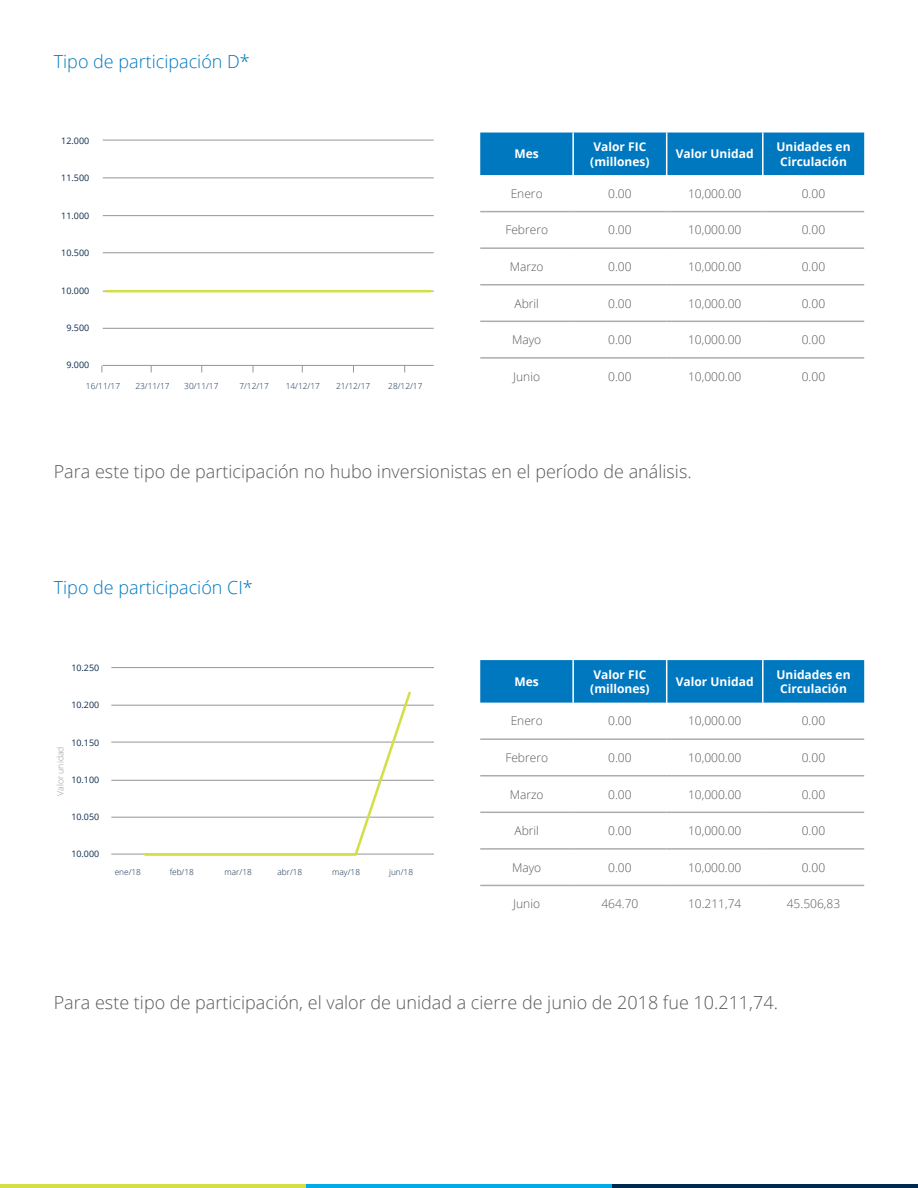
<style>
.page{position:relative;width:918px;height:1188px;background:#fff}
.page>*{position:absolute;margin:0;border:0;box-sizing:border-box;transform-origin:0 0}
.t1{font:300 18px "Open Sans";color:#59595c}
.t2{font:300 18px "Open Sans";color:#0078bf}
.t3{font:300 12px "Open Sans";color:#59595c}
.t4{font:700 12px/14.4px "Open Sans";color:#fff}
.t5{font:9px "Open Sans";color:#0f2c4e}
.t6{font:8.85px "Open Sans";color:#0f2c4e}
.t7{font:300 8.55px "Open Sans";color:#939598}
.t8{font:300 8.25px "Open Sans";color:#0f2c4e}
</style>
<div class="page">
<hr style="left:0;top:1184px;width:306px;height:4px;background:#d4de45">
<hr style="left:306px;top:1184px;width:306px;height:4px;background:#00abe8">
<hr style="left:612px;top:1184px;width:306px;height:4px;background:#00294f">
<hr style="left:103px;top:140px;width:331px;height:1px;background:#939598">
<hr style="left:103px;top:178px;width:331px;height:1px;background:#939598">
<hr style="left:103px;top:215px;width:331px;height:1px;background:#939598">
<hr style="left:103px;top:252px;width:331px;height:1px;background:#939598">
<hr style="left:103px;top:291px;width:331px;height:1px;background:#939598">
<hr style="left:106px;top:290px;width:324px;height:2px;background:#d3df44">
<hr style="left:103px;top:328px;width:331px;height:1px;background:#939598">
<hr style="left:103px;top:365px;width:331px;height:1px;background:#939598">
<hr style="left:111px;top:667px;width:323px;height:1px;background:#939598">
<hr style="left:111px;top:705px;width:323px;height:1px;background:#939598">
<hr style="left:111px;top:742px;width:323px;height:1px;background:#939598">
<hr style="left:111px;top:780px;width:323px;height:1px;background:#939598">
<hr style="left:111px;top:817px;width:323px;height:1px;background:#939598">
<hr style="left:111px;top:854px;width:323px;height:1px;background:#939598">
<svg style="left:143px;top:691px;width:270px;height:165px"></svg>
<div style="left:480px;top:133px;width:384px;height:42px;background:#0078bf"></div>
<hr style="left:666px;top:133px;width:1px;height:42px;background:#fff">
<hr style="left:762px;top:133px;width:2px;height:42px;background:#fff">
<hr style="left:572px;top:133px;width:2px;height:42px;background:#fff">
<hr style="left:480px;top:247px;width:93px;height:2px;background:#acacad">
<hr style="left:573px;top:247px;width:94px;height:2px;background:#acacad">
<hr style="left:667px;top:247px;width:96px;height:2px;background:#acacad">
<hr style="left:763px;top:247px;width:101px;height:2px;background:#acacad">
<hr style="left:480px;top:284px;width:93px;height:1px;background:#acacad">
<hr style="left:573px;top:284px;width:94px;height:1px;background:#acacad">
<hr style="left:667px;top:284px;width:96px;height:1px;background:#acacad">
<hr style="left:763px;top:284px;width:101px;height:1px;background:#acacad">
<hr style="left:480px;top:321px;width:93px;height:1px;background:#acacad">
<hr style="left:573px;top:321px;width:94px;height:1px;background:#acacad">
<hr style="left:667px;top:321px;width:96px;height:1px;background:#acacad">
<hr style="left:763px;top:321px;width:101px;height:1px;background:#acacad">
<hr style="left:480px;top:357px;width:93px;height:2px;background:#acacad">
<hr style="left:573px;top:357px;width:94px;height:2px;background:#acacad">
<hr style="left:667px;top:357px;width:96px;height:2px;background:#acacad">
<hr style="left:763px;top:357px;width:101px;height:2px;background:#acacad">
<hr style="left:480px;top:211px;width:93px;height:1px;background:#acacad">
<hr style="left:573px;top:211px;width:94px;height:1px;background:#acacad">
<hr style="left:667px;top:211px;width:96px;height:1px;background:#acacad">
<hr style="left:763px;top:211px;width:101px;height:1px;background:#acacad">
<div style="left:480px;top:660px;width:384px;height:43px;background:#0078bf"></div>
<hr style="left:666px;top:660px;width:1px;height:43px;background:#fff">
<hr style="left:762px;top:660px;width:2px;height:43px;background:#fff">
<hr style="left:572px;top:660px;width:2px;height:43px;background:#fff">
<hr style="left:480px;top:775px;width:93px;height:1px;background:#acacad">
<hr style="left:573px;top:775px;width:94px;height:1px;background:#acacad">
<hr style="left:667px;top:775px;width:96px;height:1px;background:#acacad">
<hr style="left:763px;top:775px;width:101px;height:1px;background:#acacad">
<hr style="left:480px;top:812px;width:93px;height:1px;background:#acacad">
<hr style="left:573px;top:812px;width:94px;height:1px;background:#acacad">
<hr style="left:667px;top:812px;width:96px;height:1px;background:#acacad">
<hr style="left:763px;top:812px;width:101px;height:1px;background:#acacad">
<hr style="left:480px;top:848px;width:93px;height:2px;background:#acacad">
<hr style="left:573px;top:848px;width:94px;height:2px;background:#acacad">
<hr style="left:667px;top:848px;width:96px;height:2px;background:#acacad">
<hr style="left:763px;top:848px;width:101px;height:2px;background:#acacad">
<hr style="left:480px;top:885px;width:93px;height:1px;background:#acacad">
<hr style="left:573px;top:885px;width:94px;height:1px;background:#acacad">
<hr style="left:667px;top:885px;width:96px;height:1px;background:#acacad">
<hr style="left:763px;top:885px;width:101px;height:1px;background:#acacad">
<hr style="left:480px;top:738px;width:93px;height:2px;background:#acacad">
<hr style="left:573px;top:738px;width:94px;height:2px;background:#acacad">
<hr style="left:667px;top:738px;width:96px;height:2px;background:#acacad">
<hr style="left:763px;top:738px;width:101px;height:2px;background:#acacad">
<h1 class="t2" style="left:54px;top:49px;width:198px">Tipo de participación D*</h1>
<p class="t5" style="left:61px;top:134px;width:30px">12.000</p>
<p class="t5" style="left:61px;top:172px;width:30px">11.500</p>
<p class="t5" style="left:61px;top:209px;width:30px">11.000</p>
<p class="t5" style="left:61px;top:247px;width:30px">10.500</p>
<p class="t5" style="left:61px;top:284px;width:30px">10.000</p>
<p class="t5" style="left:66px;top:322px;width:24px">9.500</p>
<p class="t5" style="left:66px;top:359px;width:24px">9.000</p>
<p class="t8" style="left:86px;top:380px;width:36px">16/11/17</p>
<p class="t8" style="left:135px;top:380px;width:36px">23/11/17</p>
<p class="t8" style="left:184px;top:380px;width:36px">30/11/17</p>
<p class="t8" style="left:239px;top:380px;width:31px">7/12/17</p>
<p class="t8" style="left:286px;top:380px;width:36px">14/12/17</p>
<p class="t8" style="left:336px;top:380px;width:36px">21/12/17</p>
<p class="t8" style="left:388px;top:380px;width:36px">28/12/17</p>
<p class="t4" style="left:515px;top:147px;width:26px">Mes</p>
<p class="t4" style="left:590px;top:139px;width:61px">Valor FIC (millones)</p>
<p class="t4" style="left:676px;top:147px;width:79px">Valor Unidad</p>
<p class="t4" style="left:776px;top:139px;width:76px;text-align:center">Unidades en<br>Circulación</p>
<p class="t3" style="left:511px;top:185px;width:33px">Enero</p>
<p class="t3" style="left:608px;top:185px;width:25px">0.00</p>
<p class="t3" style="left:688px;top:185px;width:55px">10,000.00</p>
<p class="t3" style="left:802px;top:185px;width:25px">0.00</p>
<p class="t3" style="left:505px;top:222px;width:44px">Febrero</p>
<p class="t3" style="left:608px;top:222px;width:25px">0.00</p>
<p class="t3" style="left:688px;top:222px;width:55px">10,000.00</p>
<p class="t3" style="left:802px;top:222px;width:25px">0.00</p>
<p class="t3" style="left:510px;top:258px;width:35px">Marzo</p>
<p class="t3" style="left:608px;top:258px;width:25px">0.00</p>
<p class="t3" style="left:688px;top:258px;width:55px">10,000.00</p>
<p class="t3" style="left:802px;top:258px;width:25px">0.00</p>
<p class="t3" style="left:514px;top:295px;width:26px">Abril</p>
<p class="t3" style="left:608px;top:295px;width:25px">0.00</p>
<p class="t3" style="left:688px;top:295px;width:55px">10,000.00</p>
<p class="t3" style="left:802px;top:295px;width:25px">0.00</p>
<p class="t3" style="left:512px;top:332px;width:31px">Mayo</p>
<p class="t3" style="left:608px;top:332px;width:25px">0.00</p>
<p class="t3" style="left:688px;top:332px;width:55px">10,000.00</p>
<p class="t3" style="left:802px;top:332px;width:25px">0.00</p>
<p class="t3" style="left:513px;top:368px;width:28px">Junio</p>
<p class="t3" style="left:608px;top:368px;width:25px">0.00</p>
<p class="t3" style="left:688px;top:368px;width:55px">10,000.00</p>
<p class="t3" style="left:802px;top:368px;width:25px">0.00</p>
<h1 class="t1" style="left:54px;top:459px;width:639px">Para este tipo de participación no hubo inversionistas en el período de análisis.</h1>
<h1 class="t2" style="left:54px;top:575px;width:201px">Tipo de participación CI*</h1>
<p class="t7" style="left:54px;top:796px;width:50px;rotate:-90deg">Valor unidad</p>
<p class="t6" style="left:71px;top:662px;width:29px">10.250</p>
<p class="t6" style="left:71px;top:699px;width:29px">10.200</p>
<p class="t6" style="left:71px;top:736px;width:29px">10.150</p>
<p class="t6" style="left:71px;top:774px;width:29px">10.100</p>
<p class="t6" style="left:71px;top:811px;width:29px">10.050</p>
<p class="t6" style="left:71px;top:848px;width:29px">10.000</p>
<p class="t8" style="left:115px;top:867px;width:28px">ene/18</p>
<p class="t8" style="left:170px;top:867px;width:26px">feb/18</p>
<p class="t8" style="left:225px;top:867px;width:29px">mar/18</p>
<p class="t8" style="left:278px;top:867px;width:26px">abr/18</p>
<p class="t8" style="left:332px;top:867px;width:29px">may/18</p>
<p class="t8" style="left:389px;top:867px;width:25px">jun/18</p>
<p class="t4" style="left:515px;top:674px;width:26px">Mes</p>
<p class="t4" style="left:590px;top:667px;width:61px">Valor FIC (millones)</p>
<p class="t4" style="left:676px;top:674px;width:79px">Valor Unidad</p>
<p class="t4" style="left:776px;top:667px;width:76px;text-align:center">Unidades en<br>Circulación</p>
<p class="t3" style="left:511px;top:713px;width:33px">Enero</p>
<p class="t3" style="left:608px;top:713px;width:25px">0.00</p>
<p class="t3" style="left:688px;top:713px;width:55px">10,000.00</p>
<p class="t3" style="left:802px;top:713px;width:25px">0.00</p>
<p class="t3" style="left:505px;top:749px;width:44px">Febrero</p>
<p class="t3" style="left:608px;top:749px;width:25px">0.00</p>
<p class="t3" style="left:688px;top:749px;width:55px">10,000.00</p>
<p class="t3" style="left:802px;top:749px;width:25px">0.00</p>
<p class="t3" style="left:510px;top:786px;width:35px">Marzo</p>
<p class="t3" style="left:608px;top:786px;width:25px">0.00</p>
<p class="t3" style="left:688px;top:786px;width:55px">10,000.00</p>
<p class="t3" style="left:802px;top:786px;width:25px">0.00</p>
<p class="t3" style="left:514px;top:823px;width:26px">Abril</p>
<p class="t3" style="left:608px;top:823px;width:25px">0.00</p>
<p class="t3" style="left:688px;top:823px;width:55px">10,000.00</p>
<p class="t3" style="left:802px;top:823px;width:25px">0.00</p>
<p class="t3" style="left:512px;top:859px;width:31px">Mayo</p>
<p class="t3" style="left:608px;top:859px;width:25px">0.00</p>
<p class="t3" style="left:688px;top:859px;width:55px">10,000.00</p>
<p class="t3" style="left:802px;top:859px;width:25px">0.00</p>
<p class="t3" style="left:513px;top:896px;width:28px">Junio</p>
<p class="t3" style="left:601px;top:896px;width:39px">464.70</p>
<p class="t3" style="left:688px;top:896px;width:55px">10.211,74</p>
<p class="t3" style="left:787px;top:896px;width:55px">45.506,83</p>
<h1 class="t1" style="left:54px;top:990px;width:726px">Para este tipo de participación, el valor de unidad a cierre de junio de 2018 fue 10.211,74.</h1>
</div>
